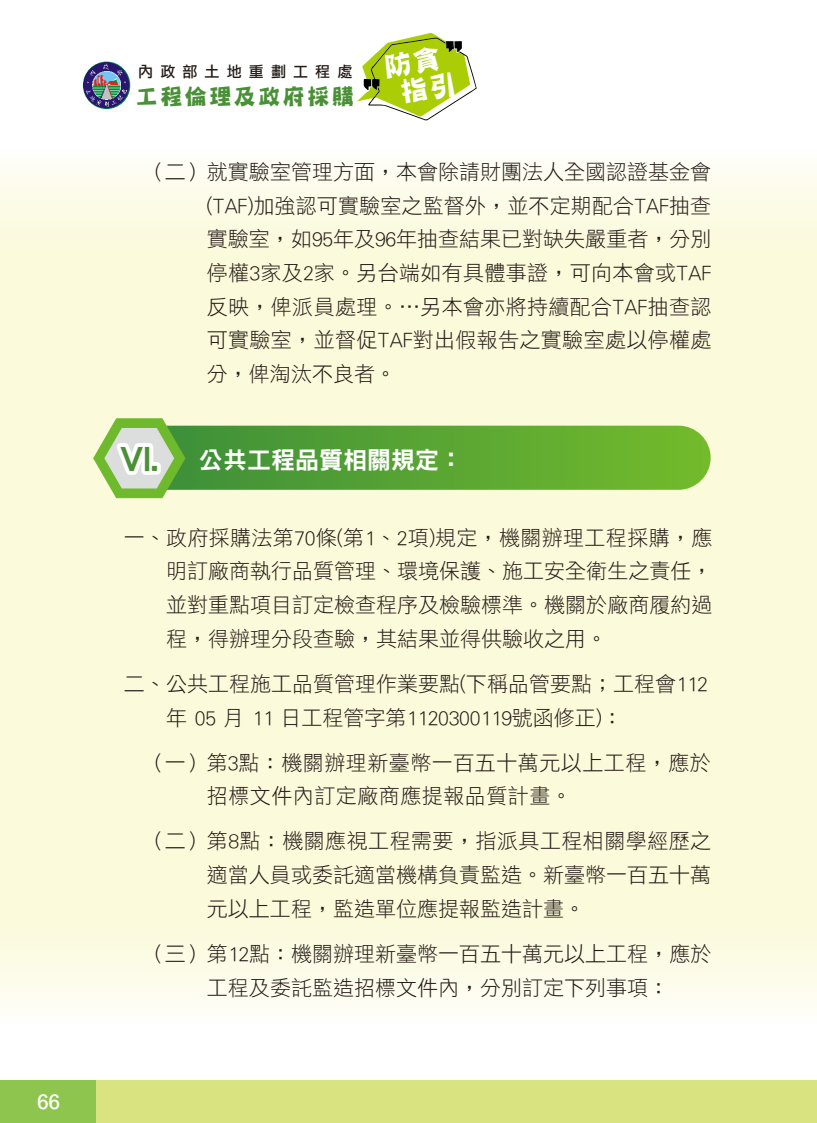
<style>
.page{position:relative;width:817px;height:1123px;background:#fff}
.page>*{position:absolute;margin:0;border:0;box-sizing:border-box;transform-origin:0 0}
.t1{font:27.3px/27.8px "DF Ping Ju W7 WINP BF";color:#fff;text-align:center}
.t2{font:24px "DFN Hei XB HKP BF";color:#fff}
.t3{font:22.35px "DF Ping Ju W7 WIN BF";letter-spacing:.1em;color:#4a9037}
.t4{font:21px/33.6px "DF Hei Lt HKP BF";color:#231916;text-align:justify}
.t5{font:21px "DF Hei Lt HKP BF";letter-spacing:.025em;color:#231916}
.t6{font:21px "DF Hei Lt HKP BF";letter-spacing:.02em;color:#231916}
.t7{font:21px "DF Li Hei Md HK BF";color:#fff}
.t8{font:15px "DF Li Hei Md WIN BF";letter-spacing:.475em;color:#231916}
.s1{font-size:32.85px}
</style>
<div class="page">
<div style="left:0;top:1080px;width:816px;height:43px;background:#d9e480"></div>
<div style="left:0;top:1080px;width:95px;height:43px;background:#8dc54e"></div>
<svg style="left:0;top:165px;width:816px;height:419px;background:#fbfadc"></svg>
<div style="left:0;top:584px;width:816px;height:438px;background:#fbfada"></div>
<svg style="left:126px;top:425px;width:584px;height:65px;background:#68ad3f"></svg>
<div style="left:132px;top:430px;width:571px;height:55px;background:linear-gradient(to right,#3b8d3b,#73ba2c);border-radius:27px"></div>
<svg style="left:93px;top:418px;width:93px;height:80px;background:#b1d096"></svg>
<svg style="left:357px;top:33px;width:120px;height:88px"></svg>
<img style="left:83px;top:62px;width:47px;height:47px;border-radius:50%">
<p class="t7" style="left:37px;top:1091px;width:24px">66</p>
<p class="t8" style="left:138px;top:64px;width:215px">內政部㈯㆞重劃工程處</p>
<p class="t3" style="left:135px;top:85px;width:220px">工程倫理及政府採購</p>
<h1 class="t1" style="left:382px;top:53px;width:70px;rotate:-9deg">防貪指引</h1>
<p class="t4" style="left:144px;top:155px;width:569px">（㆓）就實驗室管理方面，本會除請㈶團法㆟全國認證基㈮會</p>
<p class="t4" style="left:207px;top:188px;width:506px">(TAF)加強認可實驗室之㈼督外，並不定期配合TAF抽查實驗室，如95年及96年抽查結果已對缺失嚴重者，分別停權3家及2家。另台端如㈲具體事證，可向本會或TAF反映，俾派員處理。…另本會亦將持續配合TAF抽查認可實驗室，並督促TAF對出假報告之實驗室處以停權處分，俾淘汰不良者。</p>
<p class="t2" style="left:120px;top:447px;width:345px"><span class="s1">VI.</span> 公共工程品質相關規定：</p>
<p class="t4" style="left:124px;top:520px;width:589px">㆒、政府採購法第70條(第1、2㊠)規定，機關辦理工程採購，應</p>
<p class="t4" style="left:166px;top:554px;width:547px">明訂廠商執行品質管理、環境保護、施工安全衛生之責任，並對重點㊠目訂定檢查程序及檢驗標準。機關於廠商履約過程，得辦理分段查驗，其結果並得供驗收之用。</p>
<p class="t4" style="left:124px;top:666px;width:585px">㆓、公共工程施工品質管理作業要點(㆘稱品管要點；工程會112</p>
<p class="t4" style="left:166px;top:700px;width:458px">年 05 ㈪ 11 ㈰工程管字第1120300119號函修正)：</p>
<p class="t5" style="left:144px;top:751px;width:568px">（㆒）第3點：機關辦理新臺幣㆒百㈤㈩萬元以㆖工程，應於</p>
<p class="t5" style="left:207px;top:785px;width:366px">招標文件內訂定廠商應提報品質計畫。</p>
<p class="t6" style="left:144px;top:830px;width:568px">（㆓）第8點：機關應視工程需要，指派具工程相關㈻經歷之</p>
<p class="t4" style="left:207px;top:858px;width:505px">㊜當㆟員或委託㊜當機構負責㈼造。新臺幣㆒百㈤㈩萬元以㆖工程，㈼造單位應提報㈼造計畫。</p>
<p class="t4" style="left:144px;top:936px;width:569px">（㆔）第12點：機關辦理新臺幣㆒百㈤㈩萬元以㆖工程，應於</p>
<p class="t4" style="left:207px;top:970px;width:463px">工程及委託㈼造招標文件內，分別訂定㆘列事㊠：</p>
</div>
